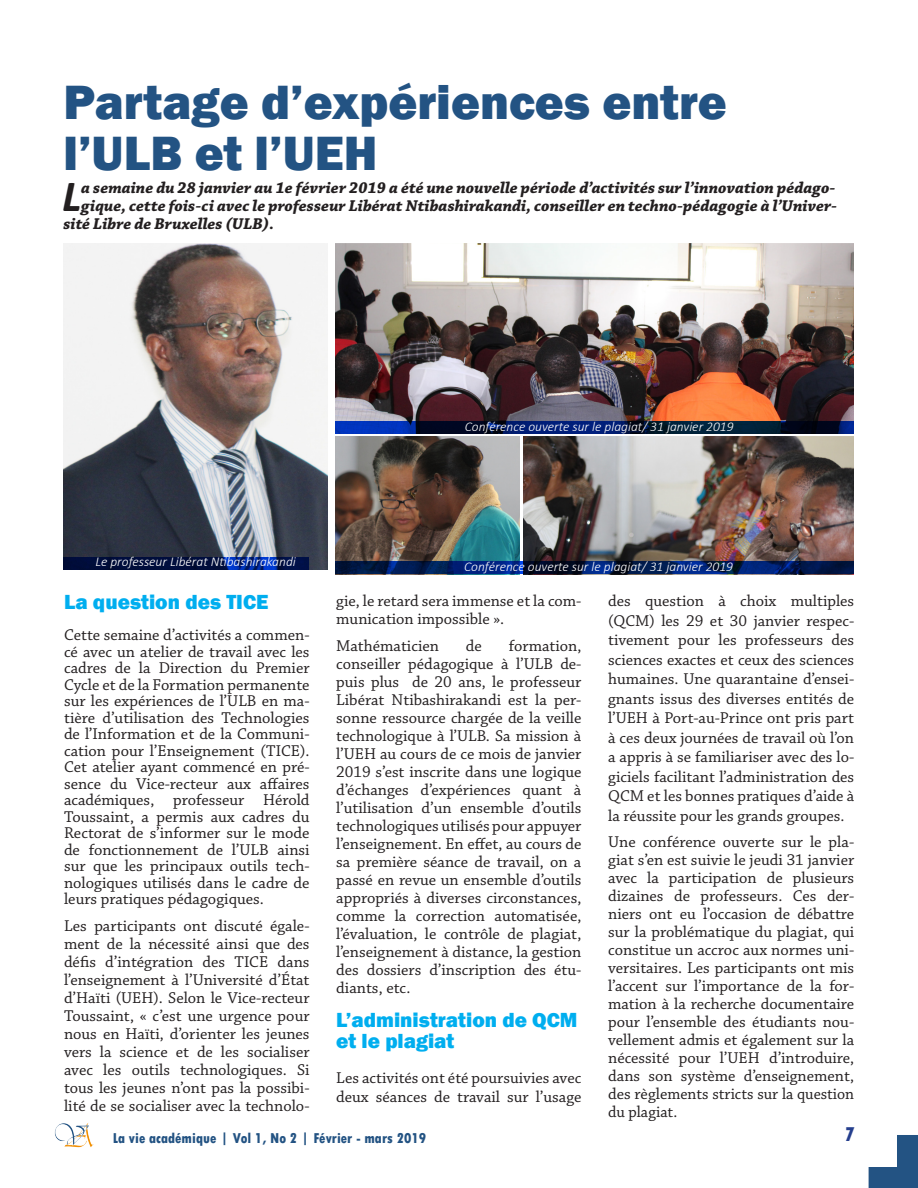
<style>
.page{position:relative;width:918px;height:1188px;background:#fff}
.page>*{position:absolute;margin:0;border:0;box-sizing:border-box;transform-origin:0 0}
.Titre{font:800 49.5px/51px "Franklin Gothic";color:#235383}
._1e_parag_cors_de_tx{font:italic 700 44.85px "Calibri";color:#231f20}
.titre_3{font:800 21px/21px "Franklin Gothic";color:#00aeef}
.t1{font:800 condensed 21px "Tw Cen";color:#253f8e}
.Corps_de_texte{font:16.5px/18px "Chaparral Pro";color:#231f20;text-align:justify}
._1e_parag_cors_de_tx-2{font:italic 700 16.5px "Chaparral Pro";color:#231f20}
.t2{font:800 condensed 15px "Tw Cen";color:#235383}
.Legende_photo{font:italic 300 13.5px "Calibri";color:#fff}
</style>
<div class="page">
<img style="left:54px;top:1123px;width:40px;height:25px">
<svg style="left:868px;top:1135px;width:50px;height:53px"></svg>
<img style="left:336px;top:243px;width:518px;height:178px">
<img style="left:335px;top:437px;width:185px;height:124px">
<img style="left:523px;top:437px;width:330px;height:124px">
<img style="left:63px;top:243px;width:265px;height:327px">
<svg style="left:63px;top:557px;width:246px;height:13px;background:#001452"></svg>
<svg style="left:335px;top:421px;width:519px;height:13px;background:#001a55"></svg>
<svg style="left:335px;top:561px;width:518px;height:13px;background:#001b57"></svg>
<p class="Titre" style="left:63px;top:77px;width:665px">Partage d’expériences entre l’ULB et l’UEH</p>
<p class="_1e_parag_cors_de_tx" style="left:62px;top:165px;width:21px">L</p>
<p class="_1e_parag_cors_de_tx-2" style="left:81px;top:178px;width:756px">a semaine du 28 janvier au 1e février 2019 a été une nouvelle période d’activités sur l’innovation pédago-</p>
<p class="_1e_parag_cors_de_tx-2" style="left:81px;top:196px;width:757px">gique, cette fois-ci avec le professeur Libérat Ntibashirakandi, conseiller en techno-pédagogie à l’Univer-</p>
<p class="_1e_parag_cors_de_tx-2" style="left:63px;top:214px;width:212px">sité Libre de Bruxelles (ULB).</p>
<p class="Legende_photo" style="left:465px;top:418px;width:270px">Conférence ouverte sur le plagiat/ 31 janvier 2019</p>
<p class="Legende_photo" style="left:95px;top:553px;width:202px">Le professeur Libérat Ntibashirakandi</p>
<p class="titre_3" style="left:64px;top:591px;width:206px">La question des TICE</p>
<p class="Corps_de_texte" style="left:64px;top:628px;width:247px;line-height:16.5px">Cette semaine d’activités a commen&shy;cé avec un atelier de travail avec les cadres de la Direction du Premier Cycle et de la Formation permanente sur les expériences de l’ULB en ma&shy;tière d’utilisation des Technologies de l’Information et de la Communi&shy;cation pour l’Enseignement (TICE).<br>Cet atelier ayant commencé en pré&shy;sence du Vice-recteur aux affaires académiques, professeur Hérold Toussaint, a permis aux cadres du Rectorat de s’informer sur le mode de fonctionnement de l’ULB ainsi sur que les principaux outils tech&shy;nologiques utilisés dans le cadre de leurs pratiques pédagogiques.</p>
<p class="Corps_de_texte" style="left:64px;top:917px;width:247px">Les participants ont discuté égale&shy;ment de la nécessité ainsi que des défis d’intégration des TICE dans l’enseignement à l’Université d’État d’Haïti (UEH). Selon le Vice-recteur Toussaint, « c’est une urgence pour nous en Haïti, d’orienter les jeunes vers la science et de les socialiser avec les outils technologiques. Si tous les jeunes n’ont pas la possibi&shy;lité de se socialiser avec la technolo-</p>
<p class="Legende_photo" style="left:464px;top:559px;width:270px">Conférence ouverte sur le plagiat/ 31 janvier 2019</p>
<p class="Corps_de_texte" style="left:336px;top:593px;width:247px">gie, le retard sera immense et la com&shy;munication impossible ».</p>
<p class="Corps_de_texte" style="left:336px;top:637px;width:104px">Mathématicien</p>
<p class="Corps_de_texte" style="left:466px;top:637px;width:17px">de</p>
<p class="Corps_de_texte" style="left:336px;top:637px;width:247px;text-indent:173px">formation, conseiller pédagogique à l’ULB de&shy;puis plus de 20 ans, le professeur Libérat Ntibashirakandi est la per&shy;sonne ressource chargée de la veille technologique à l’ULB. Sa mission à l’UEH au cours de ce mois de janvier 2019 s’est inscrite dans une logique d’échanges d’expériences quant à l’utilisation d’un ensemble d’outils technologiques utilisés pour appuyer l’enseignement. En effet, au cours de sa première séance de travail, on a passé en revue un ensemble d’outils appropriés à diverses circonstances, comme la correction automatisée, l’évaluation, le contrôle de plagiat, l’enseignement à distance, la gestion des dossiers d’inscription des étu&shy;diants, etc.</p>
<p class="titre_3" style="left:336px;top:1010px;width:243px">L’administration de QCM et le plagiat</p>
<p class="Corps_de_texte" style="left:336px;top:1069px;width:247px;line-height:19.5px">Les activités ont été poursuivies avec deux séances de travail sur l’usage</p>
<p class="Corps_de_texte" style="left:608px;top:592px;width:248px;line-height:19.5px">des question à choix multiples (QCM) les 29 et 30 janvier respec&shy;tivement pour les professeurs des sciences exactes et ceux des sciences humaines. Une quarantaine d’ensei&shy;gnants issus des diverses entités de l’UEH à Port-au-Prince ont pris part à ces deux journées de travail où l’on a appris à se familiariser avec des lo&shy;giciels facilitant l’administration des QCM et les bonnes pratiques d’aide à la réussite pour les grands groupes.</p>
<p class="Corps_de_texte" style="left:608px;top:834px;width:248px">Une conférence ouverte sur le pla&shy;giat s’en est suivie le jeudi 31 janvier avec la participation de plusieurs dizaines de professeurs. Ces der&shy;niers ont eu l’occasion de débattre sur la problématique du plagiat, qui constitue un accroc aux normes uni&shy;versitaires. Les participants ont mis l’accent sur l’importance de la for&shy;mation à la recherche documentaire pour l’ensemble des étudiants nou&shy;vellement admis et également sur la nécessité pour l’UEH d’introduire, dans son système d’enseignement, des règlements stricts sur la question du plagiat.</p>
<p class="t2" style="left:113px;top:1130px;width:315px">La vie académique | Vol 1, No 2 | Février - mars 2019</p>
<p class="t1" style="left:844px;top:1122px;width:12px">7</p>
</div>
